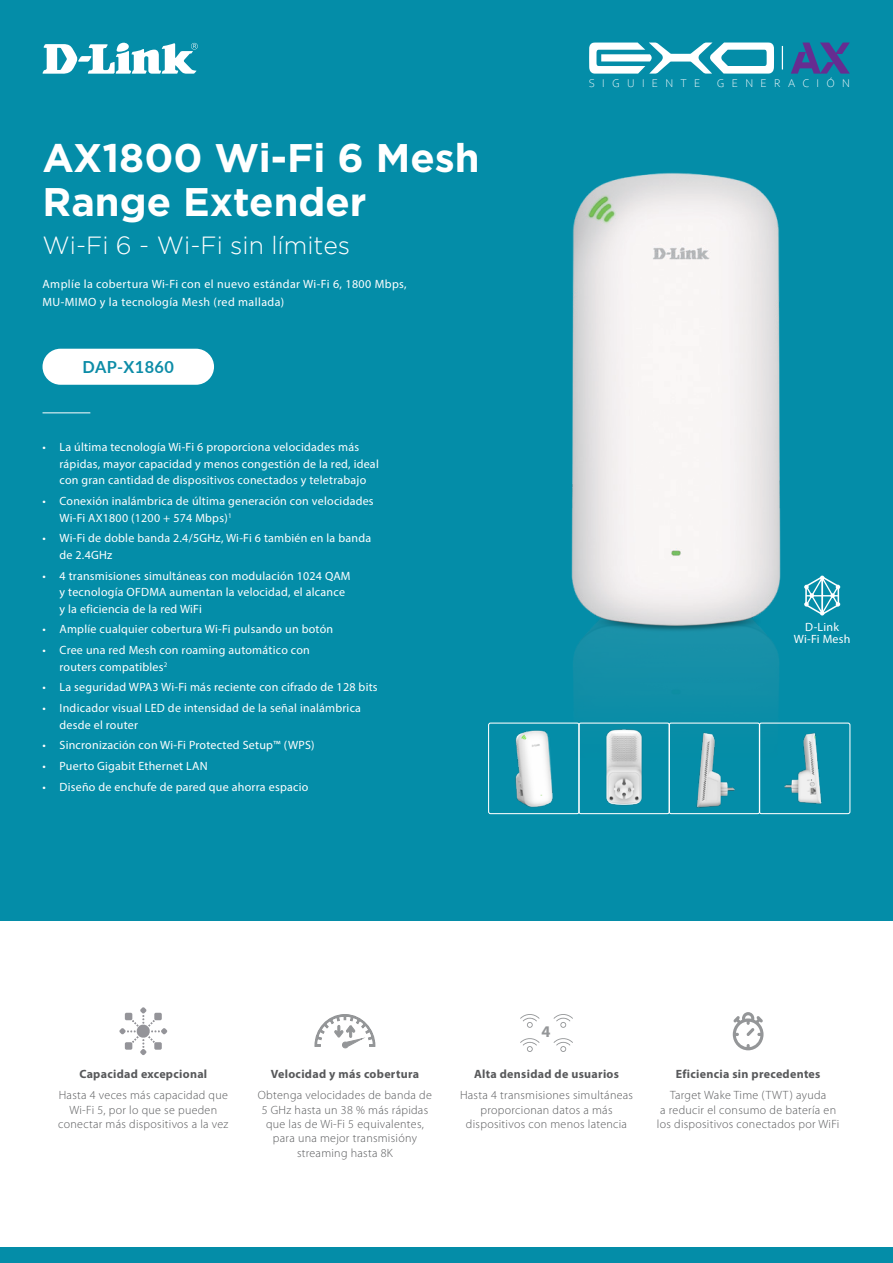
<style>
.page{position:relative;width:893px;height:1263px;background:#fff}
.page>*{position:absolute;margin:0;border:0;box-sizing:border-box;transform-origin:0 0}
.t1{font:700 39.9px/44.4px "Gotham";color:#fff}
.t2{font:300 24.75px "Gotham";color:#fff}
.t3{font:700 16.35px "Lato";letter-spacing:.03em;color:#0c8ca7}
.t4{font:700 16.35px "Myriad Pro";color:#949698}
.Paragraph_Style_2{font:12px/16.5px "Myriad Pro";letter-spacing:.02em;color:#fff}
.t5{font:300 12px/14.4px "Myriad Pro";letter-spacing:.025em;color:#58595b;text-align:center}
.t6{font:700 12px "Myriad Pro";letter-spacing:.025em;color:#58595b}
.t7{font:300 11.7px "Corbel";letter-spacing:.625em;color:#fff}
</style>
<div class="page">
<div style="left:0;top:0;width:893px;height:921px;background:#048da8"></div>
<div style="left:0;top:1248px;width:893px;height:15px;background:#048da8"></div>
<img style="left:571px;top:172px;width:253px;height:532px">
<img style="left:515px;top:730px;width:38px;height:77px">
<div style="left:488px;top:722px;width:92px;height:92px;border:1px solid #fff;border-radius:2px"></div>
<img style="left:606px;top:729px;width:36px;height:77px">
<div style="left:578px;top:722px;width:92px;height:92px;border:1px solid #fff;border-radius:2px"></div>
<img style="left:696px;top:732px;width:39px;height:76px">
<div style="left:669px;top:722px;width:91px;height:92px;border:1px solid #fff;border-radius:2px"></div>
<img style="left:784px;top:733px;width:38px;height:71px">
<div style="left:759px;top:722px;width:91px;height:92px;border:1px solid #fff;border-radius:2px"></div>
<hr style="left:43px;top:412px;width:47px;height:1px;background:#fff">
<div style="left:43px;top:349px;width:171px;height:36px;background:#fff;border-radius:18px"></div>
<svg style="left:119px;top:1007px;width:48px;height:48px"></svg>
<div style="left:154px;top:1013px;width:8px;height:7px;background:#949499;border-radius:2px"></div>
<div style="left:125px;top:1042px;width:7px;height:8px;background:#949499;border-radius:2px"></div>
<div style="left:154px;top:1042px;width:8px;height:8px;background:#949499;border-radius:2px"></div>
<div style="left:125px;top:1013px;width:7px;height:7px;background:#949499;border-radius:2px"></div>
<svg style="left:314px;top:1014px;width:62px;height:35px"></svg>
<svg style="left:520px;top:1014px;width:19px;height:14px"></svg>
<svg style="left:554px;top:1014px;width:19px;height:14px"></svg>
<svg style="left:520px;top:1038px;width:19px;height:14px"></svg>
<svg style="left:554px;top:1038px;width:19px;height:14px"></svg>
<svg style="left:733px;top:1012px;width:30px;height:38px"></svg>
<svg style="left:589px;top:43px;width:185px;height:31px"></svg>
<svg style="left:791px;top:43px;width:59px;height:31px"></svg>
<svg style="left:782px;top:46px;width:1px;height:24px"></svg>
<svg style="left:42px;top:42px;width:156px;height:32px"></svg>
<svg style="left:804px;top:576px;width:36px;height:39px"></svg>
<p class="t1" style="left:43px;top:134px;width:439px">AX1800 Wi-Fi 6 Mesh<br>Range Extender</p>
<p class="t2" style="left:43px;top:232px;width:309px">Wi-Fi 6 - Wi-Fi sin límites</p>
<p class="Paragraph_Style_2" style="left:43px;top:274px;width:366px;line-height:18px">Amplíe la cobertura Wi-Fi con el nuevo estándar Wi-Fi 6, 1800 Mbps,<br>MU-MIMO y la tecnología Mesh (red mallada)</p>
<p class="t3" style="left:83px;top:357px;width:93px">DAP-X1860</p>
<p class="Paragraph_Style_2" style="left:60px;top:439px;width:321px;text-indent:-17px">• La última tecnología Wi-Fi 6 proporciona velocidades más rápidas, mayor capacidad y menos congestión de la red, ideal con gran cantidad de dispositivos conectados y teletrabajo</p>
<p class="Paragraph_Style_2" style="left:60px;top:492px;width:316px;text-indent:-17px">• Conexión inalámbrica de última generación con velocidades<br>Wi-Fi AX1800 (1200 + 574 Mbps)<sup>1</sup></p>
<p class="Paragraph_Style_2" style="left:60px;top:530px;width:313px;text-indent:-17px">• Wi-Fi de doble banda 2.4/5GHz, Wi-Fi 6 también en la banda de 2.4GHz</p>
<p class="Paragraph_Style_2" style="left:60px;top:567px;width:293px;text-indent:-17px">• 4 transmisiones simultáneas con modulación 1024 QAM y tecnología OFDMA aumentan la velocidad, el alcance y la eficiencia de la red WiFi</p>
<p class="Paragraph_Style_2" style="left:43px;top:621px;width:292px">• Amplíe cualquier cobertura Wi-Fi pulsando un botón</p>
<p class="Paragraph_Style_2" style="left:60px;top:642px;width:252px;text-indent:-17px">• Cree una red Mesh con roaming automático con routers compatibles<sup>2</sup></p>
<p class="Paragraph_Style_2" style="left:43px;top:679px;width:337px">• La seguridad WPA3 Wi-Fi más reciente con cifrado de 128 bits</p>
<p class="Paragraph_Style_2" style="left:60px;top:700px;width:303px;text-indent:-17px">• Indicador visual LED de intensidad de la señal inalámbrica desde el router</p>
<p class="Paragraph_Style_2" style="left:43px;top:737px;width:274px">• Sincronización con Wi-Fi Protected Setup™ (WPS)</p>
<p class="Paragraph_Style_2" style="left:43px;top:758px;width:167px">• Puerto Gigabit Ethernet LAN</p>
<p class="Paragraph_Style_2" style="left:43px;top:778px;width:267px">• Diseño de enchufe de pared que ahorra espacio</p>
<p class="t7" style="left:589px;top:76px;width:113px">SIGUIENTE</p>
<p class="t7" style="left:717px;top:76px;width:135px">GENERACIÓN</p>
<p class="Paragraph_Style_2" style="left:805px;top:618px;width:35px">D-Link</p>
<p class="Paragraph_Style_2" style="left:794px;top:630px;width:58px">Wi-Fi Mesh</p>
<p class="t4" style="left:541px;top:1021px;width:11px">4</p>
<p class="t6" style="left:79px;top:1066px;width:129px">Capacidad excepcional</p>
<p class="t6" style="left:271px;top:1066px;width:150px">Velocidad y más cobertura</p>
<p class="t6" style="left:474px;top:1066px;width:146px">Alta densidad de usuarios</p>
<p class="t6" style="left:676px;top:1066px;width:146px">Eficiencia sin precedentes</p>
<p class="t5" style="left:58px;top:1088px;width:172px">Hasta 4 veces más capacidad que<br>Wi-Fi 5, por lo que se pueden conectar más dispositivos a la vez</p>
<p class="t5" style="left:258px;top:1088px;width:175px">Obtenga velocidades de banda de<br>5 GHz hasta un 38 % más rápidas que las de Wi-Fi 5 equivalentes, para una mejor transmisióny streaming hasta 8K</p>
<p class="t5" style="left:460px;top:1088px;width:175px">Hasta 4 transmisiones simultáneas proporcionan datos a más dispositivos con menos latencia</p>
<p class="t5" style="left:657px;top:1088px;width:184px">Target Wake Time (TWT) ayuda<br>a reducir el consumo de batería en los dispositivos conectados por WiFi</p>
</div>
